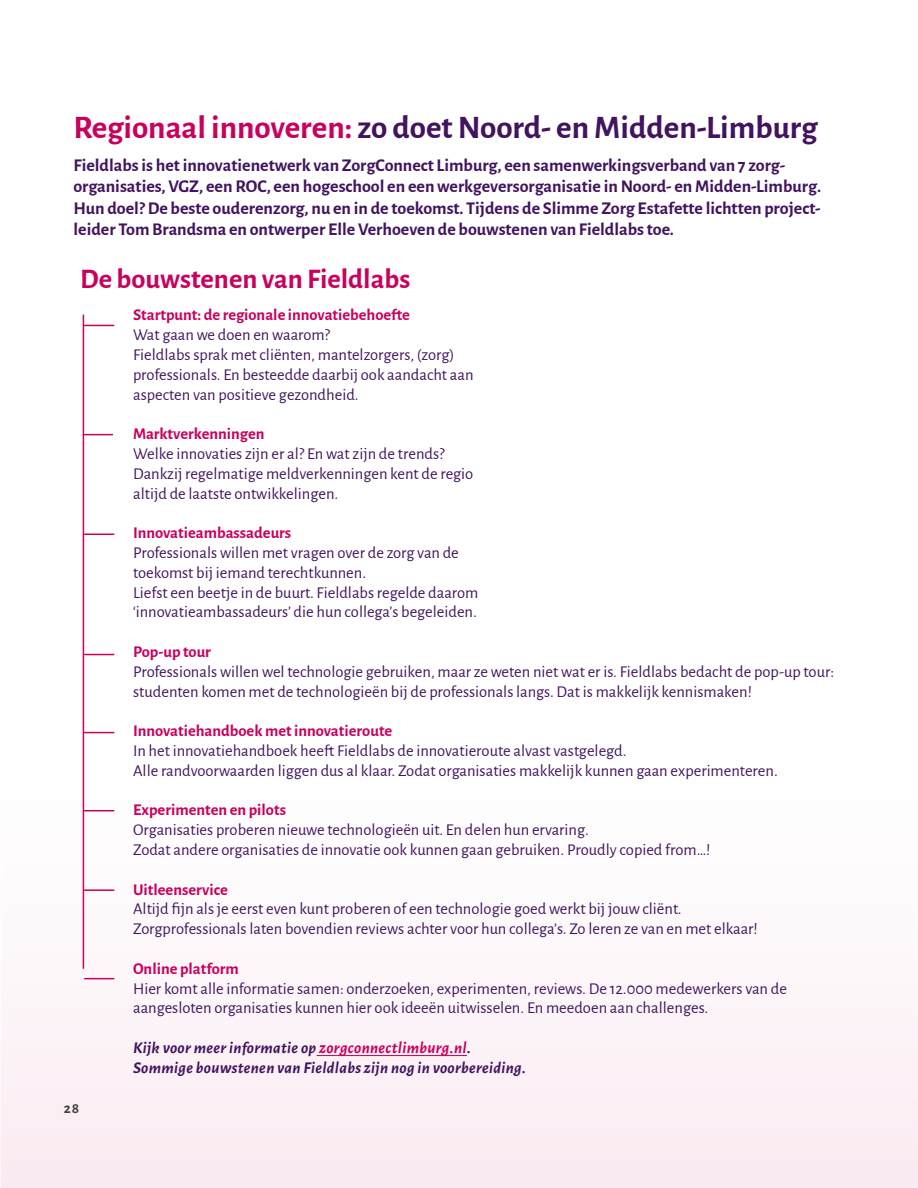
<style>
.page{position:relative;width:918px;height:1188px;background:#fff}
.page>*{position:absolute;margin:0;border:0;box-sizing:border-box;transform-origin:0 0}
.t1{font:700 33px "Alegreya Sans";color:#42145f}
.t2{font:700 28.5px "Alegreya Sans";color:#ca005d}
.t3{font:700 18px/21.6px "Alegreya Sans";color:#42145f}
.t4{font:16.5px/19.8px "Alegreya Sans";color:#42145f}
.t5{font:700 16.5px "Alegreya Sans";color:#ca005d}
.t6{font:italic 700 16.5px/19.8px "Alegreya Sans";letter-spacing:.02em;color:#42145f}
.t7{font:700 15px "Alegreya Sans";color:#414042}
.s1{color:#ca005d}
</style>
<div class="page">
<div style="left:1px;top:616px;width:917px;height:572px;background:linear-gradient(to bottom,#fff,#fbedf3)"></div>
<hr style="left:317px;top:1055px;width:150px;height:1px;background:#ca005d">
<hr style="left:84px;top:325px;width:30px;height:1px;background:#ca005d">
<hr style="left:83px;top:315px;width:1px;height:654px;background:#ca005d">
<hr style="left:83px;top:434px;width:30px;height:1px;background:#ca005d">
<hr style="left:84px;top:534px;width:30px;height:1px;background:#ca005d">
<hr style="left:84px;top:654px;width:30px;height:1px;background:#ca005d">
<hr style="left:84px;top:732px;width:30px;height:1px;background:#ca005d">
<hr style="left:84px;top:810px;width:30px;height:1px;background:#ca005d">
<hr style="left:84px;top:889px;width:30px;height:2px;background:#ca005d">
<hr style="left:84px;top:978px;width:30px;height:1px;background:#ca005d">
<h1 class="t1" style="left:73px;top:103px;width:746px"><span class="s1">Regionaal innoveren:</span> zo doet Noord- en Midden-Limburg</h1>
<p class="t3" style="left:73px;top:153px;width:749px">Fieldlabs is het innovatienetwerk van ZorgConnect Limburg, een samenwerkingsverband van 7 zorg&shy;organisaties, VGZ, een ROC, een hogeschool en een werkgeversorganisatie in Noord- en Midden-Limburg.<br>Hun doel? De beste ouderenzorg, nu en in de toekomst. Tijdens de Slimme Zorg Estafette lichtten project&shy;leider Tom Brandsma en ontwerper Elle Verhoeven de bouwstenen van Fieldlabs toe.</p>
<h2 class="t2" style="left:80px;top:258px;width:332px">De bouwstenen van Fieldlabs</h2>
<p class="t7" style="left:64px;top:1097px;width:17px">28</p>
<p class="t5" style="left:133px;top:303px;width:278px">Startpunt: de regionale innovatiebehoefte</p>
<p class="t4" style="left:133px;top:324px;width:342px">Wat gaan we doen en waarom?<br>Fieldlabs sprak met cliënten, mantelzorgers, (zorg) professionals. En besteedde daarbij ook aandacht aan aspecten van positieve gezondheid.</p>
<p class="t5" style="left:133px;top:422px;width:133px">Marktverkenningen</p>
<p class="t4" style="left:133px;top:443px;width:342px">Welke innovaties zijn er al? En wat zijn de trends?<br>Dankzij regelmatige meldverkenningen kent de regio altijd de laatste ontwikkelingen.</p>
<p class="t5" style="left:133px;top:521px;width:160px">Innovatieambassadeurs</p>
<p class="t4" style="left:133px;top:542px;width:347px">Professionals willen met vragen over de zorg van de toekomst bij iemand terechtkunnen.<br>Liefst een beetje in de buurt. Fieldlabs regelde daarom ‘innovatieambassadeurs’ die hun collega’s begeleiden.</p>
<p class="t5" style="left:133px;top:639px;width:79px">Pop-up tour</p>
<p class="t4" style="left:133px;top:661px;width:703px">Professionals willen wel technologie gebruiken, maar ze weten niet wat er is. Fieldlabs bedacht de pop-up tour: studenten komen met de technologieën bij de professionals langs. Dat is makkelijk kennismaken!</p>
<p class="t5" style="left:133px;top:719px;width:261px">Innovatiehandboek met innovatieroute</p>
<p class="t4" style="left:133px;top:740px;width:646px">In het innovatiehandboek heeft Fieldlabs de innovatieroute alvast vastgelegd.<br>Alle randvoorwaarden liggen dus al klaar. Zodat organisaties makkelijk kunnen gaan experimenteren.</p>
<p class="t5" style="left:133px;top:798px;width:154px">Experimenten en pilots</p>
<p class="t4" style="left:133px;top:819px;width:579px">Organisaties proberen nieuwe technologieën uit. En delen hun ervaring.<br>Zodat andere organisaties de innovatie ook kunnen gaan gebruiken. Proudly copied from…!</p>
<p class="t5" style="left:133px;top:877px;width:96px">Uitleenservice</p>
<p class="t4" style="left:133px;top:898px;width:626px">Altijd fijn als je eerst even kunt proberen of een technologie goed werkt bij jouw cliënt.<br>Zorgprofessionals laten bovendien reviews achter voor hun collega’s. Zo leren ze van en met elkaar!</p>
<p class="t5" style="left:133px;top:956px;width:107px">Online platform</p>
<p class="t4" style="left:133px;top:977px;width:655px">Hier komt alle informatie samen: onderzoeken, experimenten, reviews. De 12.000 medewerkers van de aangesloten organisaties kunnen hier ook ideeën uitwisselen. En meedoen aan challenges.</p>
<p class="t6" style="left:133px;top:1037px;width:394px">Kijk voor meer informatie op <span class="s1">zorgconnectlimburg.nl</span>.<br>Sommige bouwstenen van Fieldlabs zijn nog in voorbereiding.</p>
</div>
